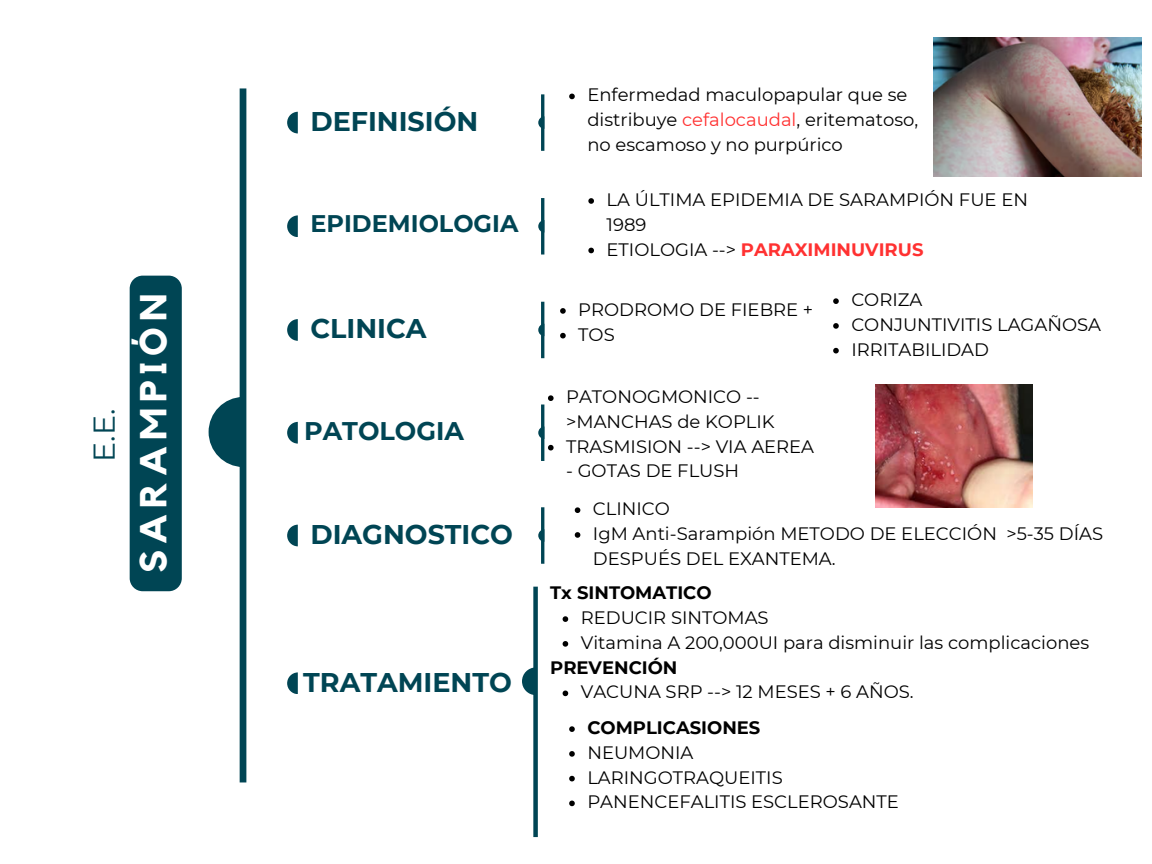
<style>
.page{position:relative;width:1152px;height:864px;background:#fff}
.page>*{position:absolute;margin:0;border:0;box-sizing:border-box;transform-origin:0 0}
.t1{font:700 37.5px "Kollektif";letter-spacing:.16em;color:#fff}
.t2{font:30px "Montserrat";color:#004554}
.t3{font:700 27px "Montserrat";color:#004554}
.t4{font:700 25.5px "Montserrat";color:#004554}
.t5{font:700 24px "Montserrat";color:#004554}
.t6{font:18px/24.8px "Montserrat";color:#000}
.t7{font:700 18px "Montserrat";color:#000}
.t8{font:700 18px "Montserrat";color:#ff3131}
.s1{color:#ff3131}
.s2{font-weight:400;color:#000}
</style>
<div class="page">
<div style="left:240px;top:88px;width:6px;height:694px;background:#004554"></div>
<svg style="left:209px;top:397px;width:31px;height:70px"></svg>
<svg style="left:288px;top:112px;width:10px;height:21px"></svg>
<hr style="left:541px;top:94px;width:3px;height:57px;background:#004554">
<svg style="left:539px;top:117px;width:2px;height:11px"></svg>
<svg style="left:288px;top:215px;width:10px;height:22px"></svg>
<hr style="left:541px;top:198px;width:3px;height:57px;background:#004554">
<svg style="left:539px;top:221px;width:2px;height:11px"></svg>
<svg style="left:288px;top:319px;width:10px;height:21px"></svg>
<hr style="left:541px;top:302px;width:3px;height:56px;background:#004554">
<svg style="left:539px;top:325px;width:2px;height:10px"></svg>
<svg style="left:288px;top:422px;width:10px;height:21px"></svg>
<hr style="left:541px;top:405px;width:3px;height:56px;background:#004554">
<svg style="left:539px;top:426px;width:3px;height:12px"></svg>
<svg style="left:288px;top:525px;width:10px;height:21px"></svg>
<hr style="left:541px;top:507px;width:3px;height:57px;background:#004554">
<svg style="left:539px;top:530px;width:2px;height:11px"></svg>
<svg style="left:288px;top:672px;width:10px;height:22px"></svg>
<div style="left:533px;top:587px;width:5px;height:250px;background:#004554"></div>
<svg style="left:522px;top:667px;width:12px;height:28px"></svg>
<img style="left:933px;top:37px;width:208px;height:140px">
<img style="left:875px;top:385px;width:158px;height:122px">
<div style="left:130px;top:276px;width:52px;height:315px;background:#004554;border-radius:13px"></div>
<svg style="left:569px;top:94px;width:6px;height:5px"></svg>
<svg style="left:588px;top:198px;width:6px;height:6px"></svg>
<svg style="left:588px;top:248px;width:6px;height:5px"></svg>
<svg style="left:560px;top:308px;width:6px;height:6px"></svg>
<svg style="left:560px;top:333px;width:6px;height:5px"></svg>
<svg style="left:548px;top:395px;width:6px;height:6px"></svg>
<svg style="left:548px;top:445px;width:6px;height:5px"></svg>
<svg style="left:575px;top:507px;width:5px;height:6px"></svg>
<svg style="left:575px;top:532px;width:5px;height:6px"></svg>
<svg style="left:563px;top:616px;width:5px;height:6px"></svg>
<svg style="left:563px;top:641px;width:5px;height:6px"></svg>
<svg style="left:563px;top:691px;width:5px;height:5px"></svg>
<svg style="left:569px;top:726px;width:6px;height:6px"></svg>
<svg style="left:569px;top:751px;width:6px;height:6px"></svg>
<svg style="left:569px;top:776px;width:6px;height:5px"></svg>
<svg style="left:569px;top:801px;width:6px;height:5px"></svg>
<svg style="left:833px;top:298px;width:6px;height:6px"></svg>
<svg style="left:833px;top:323px;width:6px;height:6px"></svg>
<svg style="left:833px;top:348px;width:6px;height:5px"></svg>
<p class="t2" style="left:86px;top:462px;width:54px;rotate:-90deg">E.E.</p>
<h2 class="t1" style="left:136px;top:573px;width:281px;rotate:-90deg">SARAMPIÓN</h2>
<h3 class="t3" style="left:310px;top:105px;width:169px">DEFINISIÓN</h3>
<h1 class="t5" style="left:310px;top:208px;width:209px">EPIDEMIOLOGIA</h1>
<p class="t3" style="left:310px;top:312px;width:118px">CLINICA</p>
<p class="t4" style="left:304px;top:416px;width:161px">PATOLOGIA</p>
<p class="t3" style="left:310px;top:518px;width:204px">DIAGNOSTICO</p>
<p class="t3" style="left:303px;top:666px;width:210px">TRATAMIENTO</p>
<p class="t6" style="left:587px;top:83px;width:332px">Enfermedad maculopapular que se distribuye <span class="s1">cefalocaudal</span>, eritematoso, no escamoso y no purpúrico</p>
<p class="t6" style="left:607px;top:187px;width:423px">LA ÚLTIMA EPIDEMIA DE SARAMPIÓN FUE EN<br>1989</p>
<p class="t8" style="left:607px;top:238px;width:318px"><span class="s2">ETIOLOGIA --&gt;</span> PARAXIMINUVIRUS</p>
<h4 class="t6" style="left:578px;top:297px;width:236px">PRODROMO DE FIEBRE +</h4>
<p class="t6" style="left:578px;top:322px;width:38px">TOS</p>
<p class="t6" style="left:566px;top:384px;width:210px">PATONOGMONICO -- &gt;MANCHAS de KOPLIK</p>
<h2 class="t6" style="left:566px;top:434px;width:250px">TRASMISION --&gt; VIA AEREA</h2>
<h2 class="t6" style="left:566px;top:459px;width:175px">- GOTAS DE FLUSH</h2>
<p class="t6" style="left:851px;top:287px;width:73px">CORIZA</p>
<p class="t6" style="left:851px;top:312px;width:251px">CONJUNTIVITIS LAGAÑOSA</p>
<p class="t6" style="left:851px;top:337px;width:139px">IRRITABILIDAD</p>
<p class="t6" style="left:593px;top:496px;width:79px">CLINICO</p>
<p class="t6" style="left:593px;top:521px;width:512px">IgM Anti-Sarampión METODO DE ELECCIÓN &gt;5-35 DÍAS<br>DESPUÉS DEL EXANTEMA.</p>
<p class="t7" style="left:550px;top:582px;width:163px">Tx SINTOMATICO</p>
<p class="t6" style="left:581px;top:605px;width:189px">REDUCIR SINTOMAS</p>
<p class="t6" style="left:581px;top:630px;width:510px">Vitamina A 200,000UI para disminuir las complicaciones</p>
<p class="t7" style="left:550px;top:656px;width:129px">PREVENCIÓN</p>
<p class="t6" style="left:581px;top:680px;width:334px">VACUNA SRP --&gt; 12 MESES + 6 AÑOS.</p>
<h4 class="t7" style="left:587px;top:717px;width:175px">COMPLICASIONES</h4>
<h2 class="t6" style="left:587px;top:740px;width:108px">NEUMONIA</h2>
<p class="t6" style="left:587px;top:765px;width:197px">LARINGOTRAQUEITIS</p>
<p class="t6" style="left:587px;top:790px;width:313px">PANENCEFALITIS ESCLEROSANTE</p>
</div>
